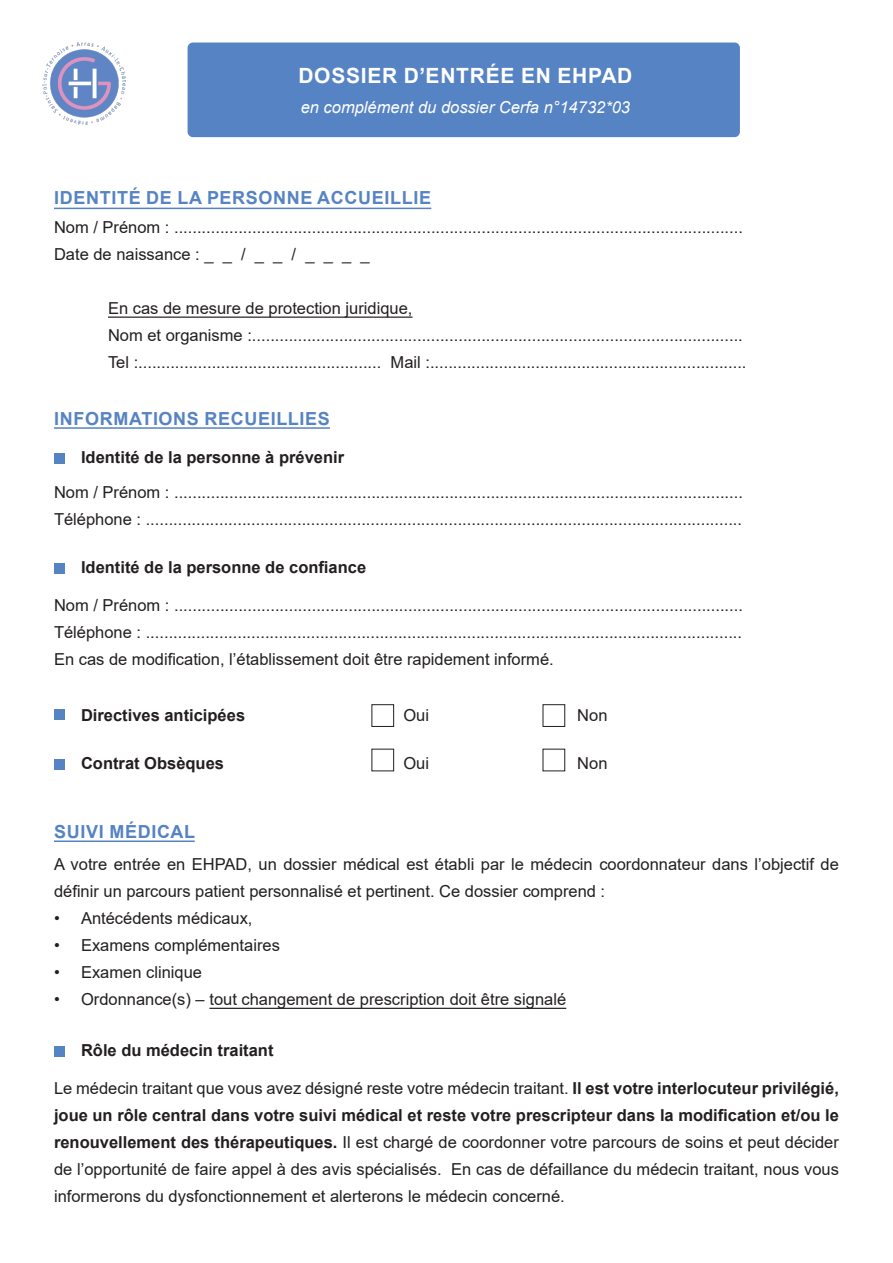
<style>
.page{position:relative;width:893px;height:1263px;background:#fff}
.page>*{position:absolute;margin:0;border:0;box-sizing:border-box;transform-origin:0 0}
.t1{font:700 21px "Arial";letter-spacing:.035em;color:#fff}
.t2{font:700 18px "Arial";letter-spacing:.035em;color:#5683c3}
.t3{font:16.5px/27px "Arial";color:#231f20}
.t4{font:700 16.5px "Arial";color:#231f20}
.t5{font:italic 16.5px "Arial";color:#fff}
.s1{font-weight:700}
</style>
<div class="page">
<img style="left:43px;top:43px;width:82px;height:82px">
<hr style="left:108px;top:317px;width:305px;height:1px;background:#231f20">
<hr style="left:209px;top:1008px;width:357px;height:1px;background:#231f20">
<div style="left:188px;top:43px;width:552px;height:94px;background:#5683c3;border-radius:5px"></div>
<div style="left:54px;top:453px;width:11px;height:11px;background:#5683c3"></div>
<div style="left:54px;top:709px;width:11px;height:11px;background:#5683c3"></div>
<div style="left:54px;top:563px;width:11px;height:11px;background:#5683c3"></div>
<div style="left:54px;top:759px;width:11px;height:11px;background:#5683c3"></div>
<div style="left:372px;top:704px;width:22px;height:23px;border:1px solid #231f20"></div>
<div style="left:543px;top:704px;width:22px;height:23px;border:1px solid #231f20"></div>
<div style="left:54px;top:1046px;width:11px;height:11px;background:#5683c3"></div>
<hr style="left:54px;top:208px;width:377px;height:1px;background:#5683c3">
<hr style="left:54px;top:427px;width:276px;height:2px;background:#5683c3">
<hr style="left:54px;top:840px;width:141px;height:2px;background:#5683c3">
<p class="t1" style="left:298px;top:61px;width:336px">DOSSIER D’ENTRÉE EN EHPAD</p>
<p class="t5" style="left:301px;top:96px;width:331px">en complément du dossier Cerfa n°14732*03</p>
<p class="t2" style="left:54px;top:185px;width:378px">IDENTITÉ DE LA PERSONNE ACCUEILLIE</p>
<p class="t3" style="left:54px;top:214px;width:690px">Nom / Prénom : ............................................................................................................................</p>
<p class="t3" style="left:54px;top:241px;width:317px">Date de naissance : _ _ / _ _ / _ _ _ _</p>
<p class="t3" style="left:108px;top:295px;width:306px">En cas de mesure de protection juridique,</p>
<p class="t3" style="left:108px;top:322px;width:636px">Nom et organisme :...........................................................................................................</p>
<p class="t3" style="left:108px;top:349px;width:640px">Tel :..................................................... Mail :.....................................................................</p>
<p class="t2" style="left:54px;top:406px;width:277px">INFORMATIONS RECUEILLIES</p>
<p class="t4" style="left:54px;top:445px;width:292px">• Identité de la personne à prévenir</p>
<p class="t3" style="left:54px;top:478px;width:690px">Nom / Prénom : ............................................................................................................................</p>
<p class="t3" style="left:54px;top:505px;width:690px">Téléphone : ..................................................................................................................................</p>
<p class="t4" style="left:54px;top:555px;width:314px">• Identité de la personne de confiance</p>
<p class="t3" style="left:54px;top:591px;width:690px">Nom / Prénom : ............................................................................................................................</p>
<p class="t3" style="left:54px;top:618px;width:690px">Téléphone : ..................................................................................................................................</p>
<p class="t3" style="left:54px;top:645px;width:501px">En cas de modification, l’établissement doit être rapidement informé.</p>
<p class="t4" style="left:54px;top:704px;width:193px">• Directives anticipées</p>
<p class="t4" style="left:54px;top:751px;width:172px">• Contrat Obsèques</p>
<p class="t2" style="left:54px;top:819px;width:142px">SUIVI MÉDICAL</p>
<p class="t3" style="left:403px;top:702px;width:27px">Oui</p>
<p class="t3" style="left:403px;top:749px;width:27px">Oui</p>
<p class="t3" style="left:577px;top:702px;width:32px">Non</p>
<p class="t3" style="left:577px;top:749px;width:32px">Non</p>
<p class="t3" style="left:54px;top:851px;width:786px">A votre entrée en EHPAD, un dossier médical est établi par le médecin coordonnateur dans l’objectif de définir un parcours patient personnalisé et pertinent. Ce dossier comprend :</p>
<p class="t3" style="left:54px;top:905px;width:200px">• Antécédents médicaux,</p>
<p class="t3" style="left:54px;top:932px;width:227px">• Examens complémentaires</p>
<p class="t3" style="left:54px;top:959px;width:150px">• Examen clinique</p>
<p class="t3" style="left:54px;top:986px;width:514px">• Ordonnance(s) – tout changement de prescription doit être signalé</p>
<p class="t4" style="left:54px;top:1039px;width:221px">• Rôle du médecin traitant</p>
<p class="t3" style="left:54px;top:1075px;width:786px;text-align:justify">Le médecin traitant que vous avez désigné reste votre médecin traitant. <span class="s1">Il est votre interlocuteur privilégié, joue un rôle central dans votre suivi médical et reste votre prescripteur dans la modification et/ou le renouvellement des thérapeutiques.</span> Il est chargé de coordonner votre parcours de soins et peut décider de l’opportunité de faire appel à des avis spécialisés. En cas de défaillance du médecin traitant, nous vous informerons du dysfonctionnement et alerterons le médecin concerné.</p>
</div>
